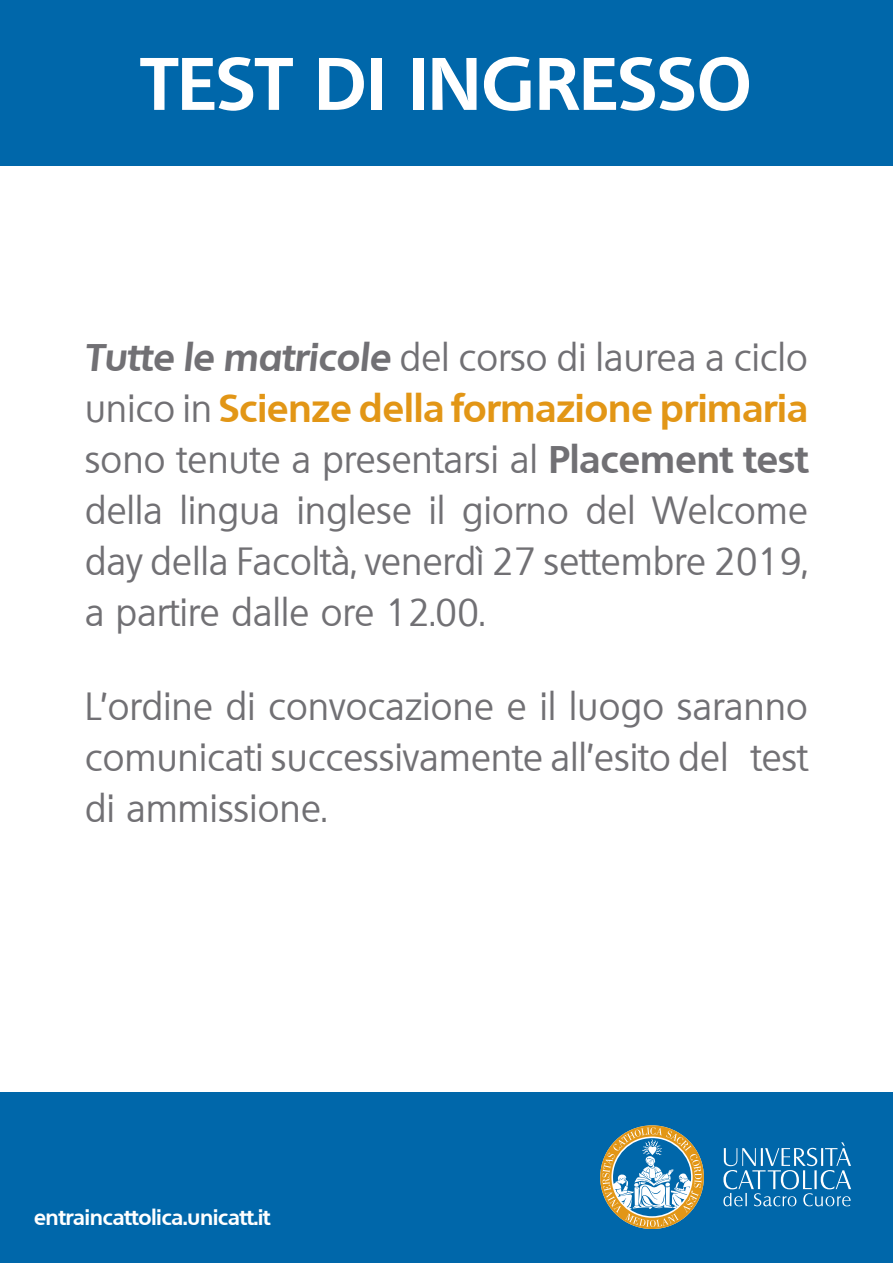
<style>
.page{position:relative;width:893px;height:1263px;background:#fff}
.page>*{position:absolute;margin:0;border:0;box-sizing:border-box;transform-origin:0 0}
.t1{font:700 72px "Quebec";letter-spacing:.02em;color:#fff}
.t2{font:37.5px/51px "Quebec";letter-spacing:.01em;color:#717074;text-align:justify}
.t3{font:700 21px "Quebec";color:#fff}
.s1{font-weight:700;font-style:italic}
.s2{font-weight:700;color:#e29616}
.s3{font-weight:700}
</style>
<div class="page">
<div style="left:0;top:0;width:893px;height:166px;background:#0067aa"></div>
<div style="left:0;top:1093px;width:893px;height:170px;background:#0067aa"></div>
<svg style="left:600px;top:1125px;width:104px;height:104px"></svg>
<svg style="left:723px;top:1142px;width:128px;height:64px"></svg>
<p class="t1" style="left:142px;top:37px;width:611px">TEST DI INGRESSO</p>
<p class="t2" style="left:85px;top:331px;width:724px"><span class="s1">Tutte le matricole</span> del corso di laurea a ciclo unico in <span class="s2">Scienze della formazione primaria </span>sono tenute a presentarsi al <span class="s3">Placement test </span>della lingua inglese il giorno del Welcome day della Facoltà, venerdì 27 settembre 2019, a partire dalle ore 12.00.</p>
<p class="t2" style="left:85px;top:681px;width:724px">L’ordine di convocazione e il luogo saranno comunicati successivamente all’esito del test di ammissione.</p>
<p class="t3" style="left:34px;top:1204px;width:238px">entraincattolica.unicatt.it</p>
</div>
